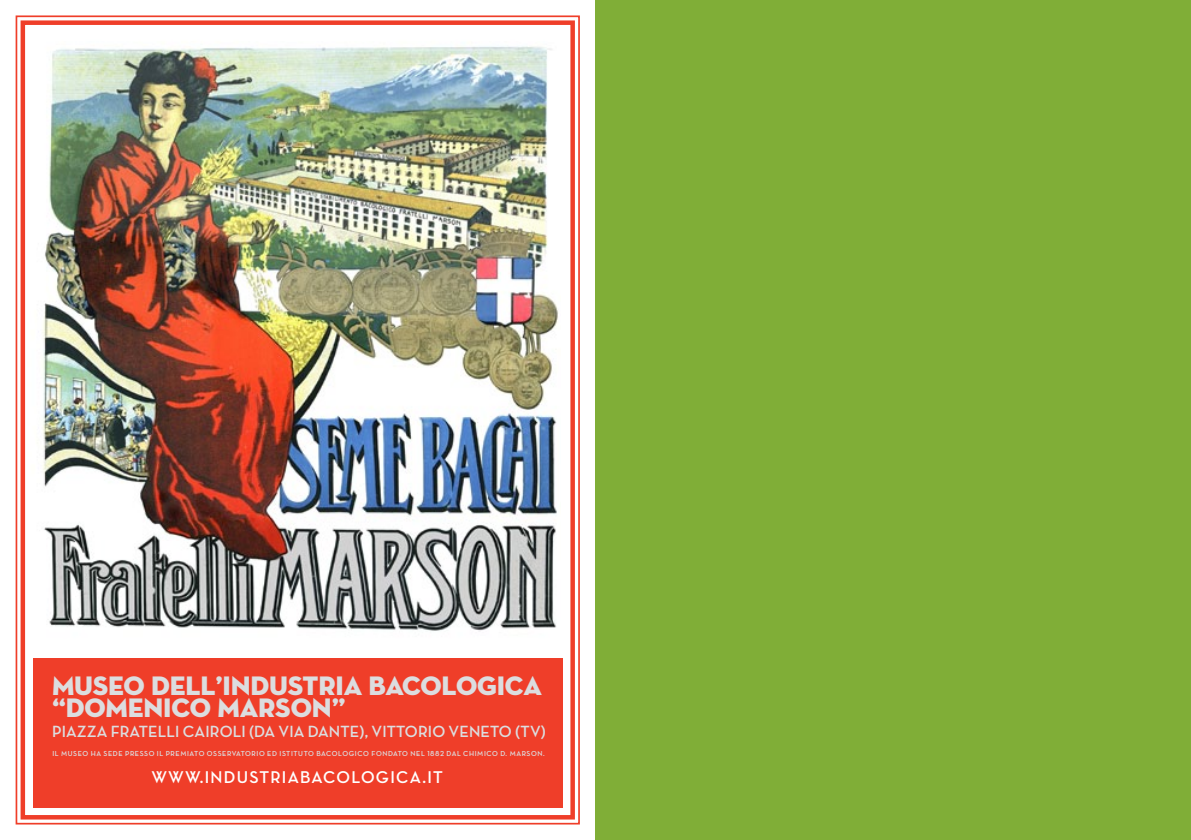
<style>
.page{position:relative;width:1191px;height:840px;background:#fff}
.page>*{position:absolute;margin:0;border:0;box-sizing:border-box;transform-origin:0 0}
.t1{font:27.2px/21.4px "Neutra Disp Titling";letter-spacing:-.005em;color:#dcdddf}
.t2{font:17.4px "Neutra Disp Bold Alt";letter-spacing:.075em;color:#fff}
.t3{font:16.4px "Neutra Disp Bold Alt";letter-spacing:.01em;color:#dcdddf}
.t4{font:7.4px "Neutra Disp Bold Alt";letter-spacing:.08em;color:#dcdddf}
</style>
<div class="page">
<div style="left:595px;top:0;width:596px;height:839px;background:#80ae37"></div>
<img style="left:42px;top:46px;width:517px;height:586px">
<div style="left:21px;top:20px;width:554px;height:799px;border:4px solid #ef3e29"></div>
<div style="left:33px;top:658px;width:529px;height:149px;background:#ef3e29"></div>
<p class="t1" style="left:52px;top:675px;width:491px">MUSEO DELL’INDUSTRIA BACOLOGICA “DOMENICO MARSON”</p>
<p class="t3" style="left:52px;top:722px;width:495px">PIAZZA FRATELLI CAIROLI (DA VIA DANTE), VITTORIO VENETO (TV)</p>
<p class="t4" style="left:52px;top:749px;width:494px">IL MUSEO HA SEDE PRESSO IL PREMIATO OSSERVATORIO ED ISTITUTO BACOLOGICO FONDATO NEL 1882 DAL CHIMICO D. MARSON.</p>
<p class="t2" style="left:151px;top:767px;width:293px">WWW.INDUSTRIABACOLOGICA.IT</p>
</div>
